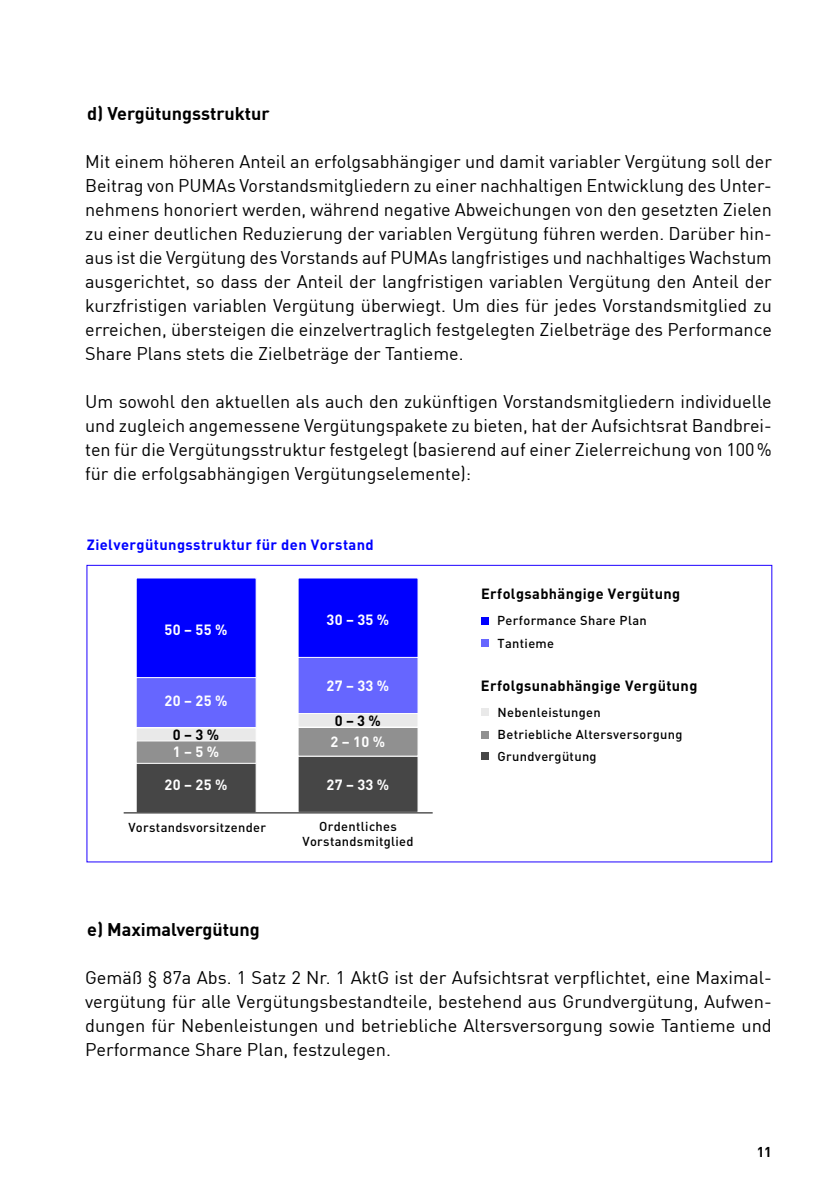
<style>
.page{position:relative;width:840px;height:1191px;background:#fff}
.page>*{position:absolute;margin:0;border:0;box-sizing:border-box;transform-origin:0 0}
.t1{font:18px/24px "FFDI Nfor PUMA";color:#000;text-align:justify}
.t2{font:700 18px "FFDI Nfor PUMA";color:#000}
.t3{font:700 14.6px "DIN Pro";letter-spacing:.025em;color:#000}
.t4{font:700 14.6px "DIN Pro";letter-spacing:.025em;color:#fff}
.t5{font:700 14.6px "DIN Pro";letter-spacing:.025em;color:#00f}
.t6{font:700 14px "FFDI Nfor PUMA";color:#000}
.t7{font:500 12.8px/21.8px "DIN Pro";letter-spacing:.025em;color:#000}
</style>
<div class="page">
<div style="left:136px;top:578px;width:120px;height:100px;background:#00f"></div>
<div style="left:136px;top:577px;width:120px;height:101px;border:1px solid #fff"></div>
<div style="left:136px;top:677px;width:120px;height:50px;background:#66f"></div>
<div style="left:136px;top:677px;width:120px;height:51px;border:1px solid #fff"></div>
<div style="left:136px;top:763px;width:120px;height:49px;background:#464646"></div>
<div style="left:136px;top:762px;width:120px;height:51px;border:1px solid #fff"></div>
<div style="left:136px;top:728px;width:120px;height:13px;background:#e9e9e9"></div>
<div style="left:136px;top:741px;width:120px;height:22px;background:#909090"></div>
<div style="left:136px;top:740px;width:120px;height:24px;border:1px solid #fff"></div>
<div style="left:298px;top:578px;width:120px;height:81px;background:#00f"></div>
<div style="left:297px;top:577px;width:121px;height:82px;border:1px solid #fff"></div>
<div style="left:298px;top:657px;width:120px;height:56px;background:#66f"></div>
<div style="left:297px;top:657px;width:121px;height:57px;border:1px solid #fff"></div>
<div style="left:298px;top:756px;width:120px;height:56px;background:#464646"></div>
<div style="left:297px;top:755px;width:121px;height:58px;border:1px solid #fff"></div>
<div style="left:298px;top:713px;width:120px;height:14px;background:#e9e9e9"></div>
<div style="left:297px;top:713px;width:121px;height:14px;border:1px solid #fff"></div>
<div style="left:298px;top:727px;width:120px;height:29px;background:#909090"></div>
<div style="left:297px;top:727px;width:121px;height:29px;border:1px solid #fff"></div>
<div style="left:481px;top:617px;width:7px;height:7px;background:#00f"></div>
<div style="left:481px;top:639px;width:7px;height:7px;background:#66f"></div>
<div style="left:481px;top:709px;width:7px;height:7px;background:#e9e9e9"></div>
<div style="left:481px;top:731px;width:7px;height:7px;background:#909090"></div>
<div style="left:481px;top:752px;width:7px;height:7px;background:#464646"></div>
<hr style="left:124px;top:812px;width:308px;height:1px;background:#000">
<p class="t2" style="left:87px;top:99px;width:184px">d) Vergütungsstruktur</p>
<p class="t1" style="left:85px;top:148px;width:688px">Mit einem höheren Anteil an erfolgsabhängiger und damit variabler Vergütung soll der Beitrag von PUMAs Vorstandsmitgliedern zu einer nachhaltigen Entwicklung des Unter&shy;nehmens honoriert werden, während negative Abweichungen von den gesetzten Zielen zu einer deutlichen Reduzierung der variablen Vergütung führen werden. Darüber hin&shy;aus ist die Vergütung des Vorstands auf PUMAs langfristiges und nachhaltiges Wachstum ausgerichtet, so dass der Anteil der langfristigen variablen Vergütung den Anteil der kurzfristigen variablen Vergütung überwiegt. Um dies für jedes Vorstandsmitglied zu erreichen, übersteigen die einzelvertraglich festgelegten Zielbeträge des Performance Share Plans stets die Zielbeträge der Tantieme.</p>
<p class="t1" style="left:85px;top:388px;width:687px">Um sowohl den aktuellen als auch den zukünftigen Vorstandsmitgliedern individuelle und zugleich angemessene Vergütungspakete zu bieten, hat der Aufsichtsrat Bandbrei&shy;ten für die Vergütungsstruktur festgelegt (basierend auf einer Zielerreichung von 100% für die erfolgsabhängigen Vergütungselemente):</p>
<p class="t5" style="left:87px;top:535px;width:288px">Zielvergütungsstruktur für den Vorstand</p>
<p class="t4" style="left:164px;top:619px;width:64px">50–55%</p>
<p class="t4" style="left:164px;top:690px;width:64px">20–25%</p>
<p class="t3" style="left:173px;top:724px;width:48px">0 – 3 %</p>
<p class="t4" style="left:173px;top:742px;width:48px">1–5%</p>
<p class="t4" style="left:164px;top:774px;width:64px">20–25%</p>
<p class="t7" style="left:128px;top:816px;width:139px">Vorstandsvorsitzender</p>
<p class="t4" style="left:326px;top:610px;width:64px">30–35%</p>
<p class="t4" style="left:326px;top:676px;width:64px">27–33%</p>
<p class="t3" style="left:334px;top:711px;width:48px">0 – 3 %</p>
<p class="t4" style="left:330px;top:732px;width:56px">2–10%</p>
<p class="t4" style="left:326px;top:774px;width:64px">27–33%</p>
<p class="t7" style="left:302px;top:817px;width:113px;line-height:15.4px;text-align:center">Ordentliches<br>Vorstandsmitglied</p>
<p class="t3" style="left:481px;top:584px;width:200px">Erfolgsabhängige Vergütung</p>
<p class="t7" style="left:497px;top:609px;width:151px">Performance Share Plan<br>Tantieme</p>
<p class="t3" style="left:480px;top:675px;width:218px">Erfolgsunabhängige Vergütung</p>
<p class="t7" style="left:497px;top:701px;width:186px">Nebenleistungen<br>Betriebliche Altersversorgung<br>Grundvergütung</p>
<p class="t2" style="left:87px;top:915px;width:174px">e) Maximalvergütung</p>
<p class="t1" style="left:85px;top:964px;width:687px">Gemäß § 87a Abs. 1 Satz 2 Nr. 1 AktG ist der Aufsichtsrat verpflichtet, eine Maximal&shy;vergütung für alle Vergütungsbestandteile, bestehend aus Grundvergütung, Aufwen&shy;dungen für Nebenleistungen und betriebliche Altersversorgung sowie Tantieme und Performance Share Plan, festzulegen.</p>
<p class="t6" style="left:756px;top:1140px;width:17px">11</p>
</div>
